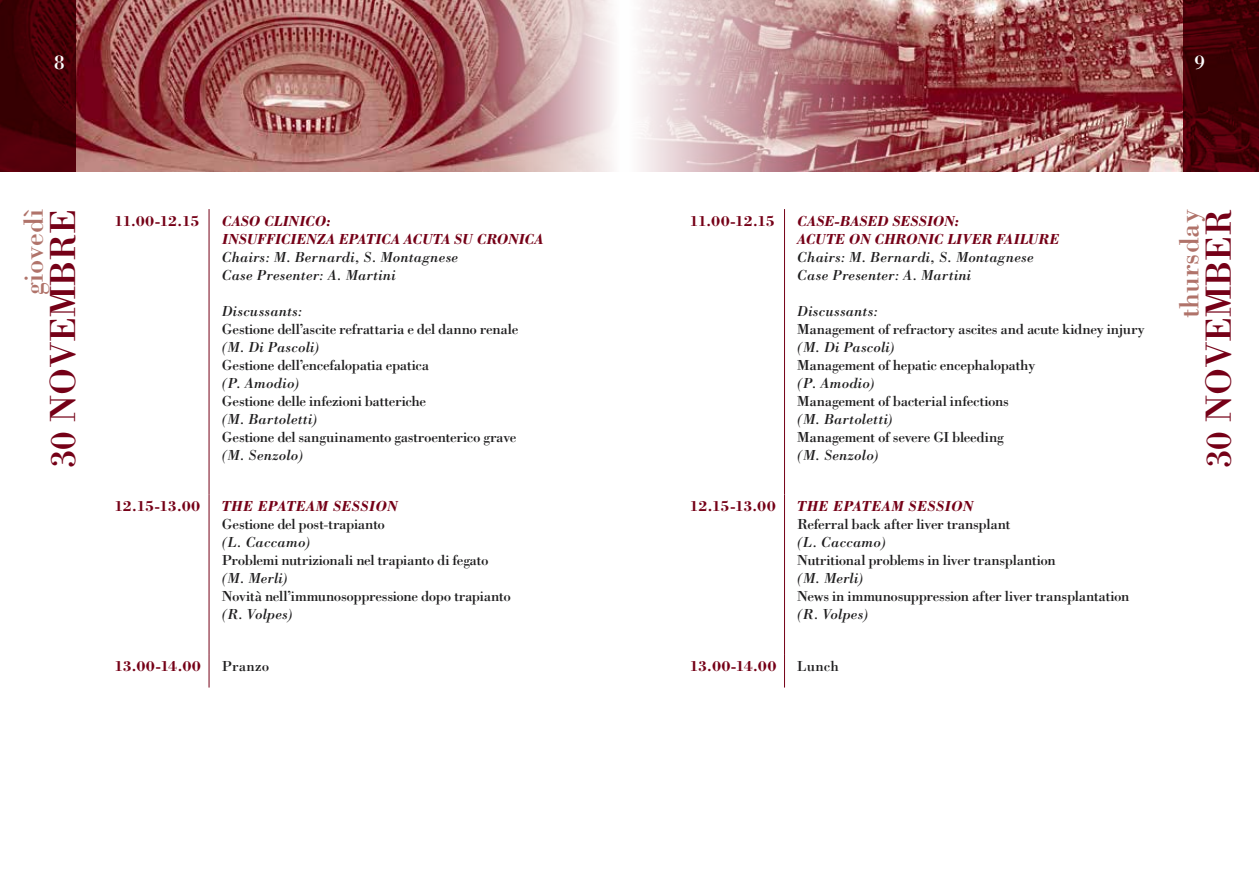
<style>
.page{position:relative;width:1259px;height:893px;background:#fff}
.page>*{position:absolute;margin:0;border:0;box-sizing:border-box;transform-origin:0 0}
.t1{font:37.5px "Bodoni Std";color:#750017}
.t2{font:28.5px "Bodoni Std";color:#b0736a}
.t3{font:21px "Bodoni Std";color:#fff}
.t4{font:15px "Bodoni Std";letter-spacing:-.025em;color:#1f1e1f}
.t5{font:italic 15px/18px "Bodoni Std";letter-spacing:.005em;color:#1f1e1f}
.t6{font:italic 700 15px/18px "Bodoni Std";letter-spacing:-.005em;color:#750017}
.t7{font:700 15px "Bodoni Std";letter-spacing:-.025em;color:#750017}
</style>
<div class="page">
<img style="left:0;top:0;width:1259px;height:171px">
<hr style="left:784px;top:209px;width:1px;height:286px;background:#750017">
<hr style="left:784px;top:495px;width:1px;height:159px;background:#750017">
<hr style="left:784px;top:654px;width:1px;height:33px;background:#750017">
<hr style="left:209px;top:209px;width:1px;height:286px;background:#750017">
<hr style="left:209px;top:495px;width:1px;height:159px;background:#750017">
<hr style="left:209px;top:654px;width:1px;height:33px;background:#750017">
<h3 class="t3" style="left:54px;top:49px;width:12px">8</h3>
<h3 class="t3" style="left:1194px;top:49px;width:12px">9</h3>
<h2 class="t2" style="left:16px;top:295px;width:87px;rotate:-90deg">giovedì</h2>
<p class="t7" style="left:689px;top:211px;width:87px">11.00-12.15</p>
<p class="t6" style="left:797px;top:211px;width:263px">CASE-BASED SESSION:<br>ACUTE ON CHRONIC LIVER FAILURE</p>
<h1 class="t1" style="left:40px;top:468px;width:261px;rotate:-90deg">30 NOVEMBRE</h1>
<p class="t7" style="left:114px;top:211px;width:87px">11.00-12.15</p>
<p class="t6" style="left:222px;top:211px;width:21px">CASO</p>
<p class="t6" style="left:264px;top:211px;width:20px">CLINICO</p>
<p class="t6" style="left:326px;top:211px;width:6px">:</p>
<p class="t6" style="left:222px;top:229px;width:11px">INSU</p>
<p class="t6" style="left:257px;top:229px;width:27px">FFICIEN</p>
<p class="t6" style="left:317px;top:229px;width:51px">ZA EPATICA</p>
<p class="t6" style="left:404px;top:229px;width:11px">ACUTA</p>
<p class="t6" style="left:454px;top:229px;width:33px">SU CRONICA</p>
<p class="t5" style="left:222px;top:247px;width:238px">Chairs: M. Bernardi, S. Montagnese<br>Case Presenter: A. Martini</p>
<p class="t5" style="left:222px;top:301px;width:82px">Discussants:</p>
<p class="t4" style="left:222px;top:319px;width:298px">Gestione dell’ascite refrattaria e del danno renale</p>
<p class="t5" style="left:222px;top:337px;width:99px">(M. Di Pascoli)</p>
<p class="t4" style="left:222px;top:355px;width:209px">Gestione dell’encefalopatia epatica</p>
<p class="t5" style="left:222px;top:373px;width:79px">(P. Amodio)</p>
<p class="t4" style="left:222px;top:391px;width:206px">Gestione delle infezioni batteriche</p>
<p class="t5" style="left:222px;top:409px;width:97px">(M. Bartoletti)</p>
<p class="t4" style="left:222px;top:427px;width:296px">Gestione del sanguinamento gastroenterico grave</p>
<p class="t5" style="left:222px;top:445px;width:83px">(M. Senzolo)</p>
<p class="t7" style="left:114px;top:497px;width:88px">12.15-13.00</p>
<p class="t6" style="left:222px;top:497px;width:178px">THE EPATEAM SESSION</p>
<p class="t4" style="left:222px;top:515px;width:165px">Gestione del post-trapianto</p>
<p class="t5" style="left:222px;top:533px;width:90px">(L. Caccamo)</p>
<p class="t4" style="left:222px;top:551px;width:268px">Problemi nutrizionali nel trapianto di fegato</p>
<p class="t5" style="left:222px;top:569px;width:67px">(M. Merli)</p>
<p class="t4" style="left:222px;top:587px;width:291px">Novità nell’immunosoppressione dopo trapianto</p>
<p class="t5" style="left:222px;top:605px;width:72px">(R. Volpes)</p>
<p class="t7" style="left:114px;top:656px;width:88px">13.00-14.00</p>
<p class="t4" style="left:222px;top:656px;width:49px">Pranzo</p>
<p class="t5" style="left:797px;top:247px;width:238px">Chairs: M. Bernardi, S. Montagnese<br>Case Presenter: A. Martini</p>
<p class="t5" style="left:797px;top:301px;width:82px">Discussants:</p>
<p class="t4" style="left:797px;top:319px;width:349px">Management of refractory ascites and acute kidney injury</p>
<p class="t5" style="left:797px;top:337px;width:99px">(M. Di Pascoli)</p>
<p class="t4" style="left:797px;top:355px;width:240px">Management of hepatic encephalopathy</p>
<p class="t5" style="left:797px;top:373px;width:79px">(P. Amodio)</p>
<p class="t4" style="left:797px;top:391px;width:213px">Management of bacterial infections</p>
<p class="t5" style="left:797px;top:409px;width:97px">(M. Bartoletti)</p>
<p class="t4" style="left:797px;top:427px;width:208px">Management of severe GI bleeding</p>
<p class="t5" style="left:797px;top:445px;width:83px">(M. Senzolo)</p>
<p class="t7" style="left:689px;top:497px;width:88px">12.15-13.00</p>
<p class="t6" style="left:797px;top:497px;width:178px">THE EPATEAM SESSION</p>
<p class="t4" style="left:797px;top:515px;width:215px">Referral back after liver transplant</p>
<p class="t5" style="left:797px;top:533px;width:90px">(L. Caccamo)</p>
<p class="t4" style="left:797px;top:551px;width:260px">Nutritional problems in liver transplantion</p>
<p class="t5" style="left:797px;top:569px;width:67px">(M. Merli)</p>
<p class="t4" style="left:797px;top:587px;width:334px">News in immunosuppression after liver transplantation</p>
<p class="t5" style="left:797px;top:605px;width:72px">(R. Volpes)</p>
<p class="t7" style="left:689px;top:656px;width:88px">13.00-14.00</p>
<p class="t4" style="left:797px;top:656px;width:43px">Lunch</p>
<h2 class="t2" style="left:1171px;top:318px;width:111px;rotate:-90deg">thursday</h2>
<h1 class="t1" style="left:1195px;top:468px;width:260px;rotate:-90deg">30 november</h1>
</div>
